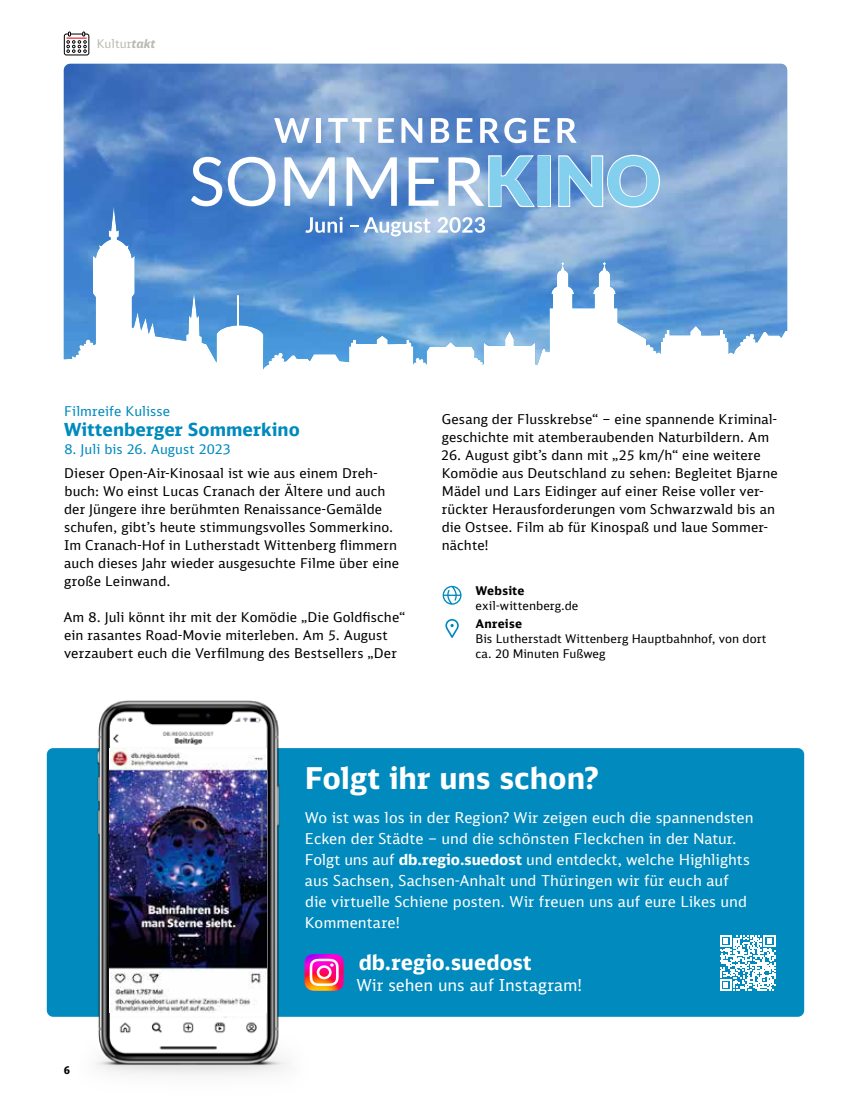
<style>
.page{position:relative;width:851px;height:1106px;background:#fff}
.page>*{position:absolute;margin:0;border:0;box-sizing:border-box;transform-origin:0 0}
.t1{font:700 30px "DB Sans";color:#fff}
.t2{font:700 21px "DB Sans";color:#fff}
.t3{font:700 18px "DB Sans";letter-spacing:.005em;color:#008abd}
.t4{font:16.5px "DB Sans";color:#fff}
.t5{font:15px/21px "DB Sans";color:#fff}
.t6{font:13.5px/18px "DB Sans";letter-spacing:.01em;color:#000}
.t7{font:13.5px "DB Sans";color:#008abd}
.t8{font:12px/15px "DB Sans";letter-spacing:.005em;color:#000}
.t9{font:700 12px "DB Sans";letter-spacing:.015em;color:#000}
.t10{font:12px "DB Sans";color:#bbbab5}
.t11{font:700 10.5px "DB Sans";color:#000}
.s1{font-weight:700;font-style:italic}
.s2{font-weight:700}
</style>
<div class="page">
<svg style="left:64px;top:31px;width:25px;height:24px"></svg>
<svg style="left:442px;top:586px;width:19px;height:18px"></svg>
<svg style="left:445px;top:619px;width:13px;height:19px"></svg>
<svg style="left:662px;top:64px;width:125px;height:290px"></svg>
<img style="left:64px;top:64px;width:598px;height:306px">
<svg style="left:191px;top:157px;width:31px;height:49px"></svg>
<svg style="left:228px;top:157px;width:47px;height:49px"></svg>
<svg style="left:284px;top:157px;width:51px;height:49px"></svg>
<svg style="left:346px;top:157px;width:51px;height:49px"></svg>
<svg style="left:408px;top:157px;width:30px;height:49px"></svg>
<svg style="left:448px;top:154px;width:213px;height:55px"></svg>
<svg style="left:274px;top:118px;width:35px;height:25px"></svg>
<div style="left:316px;top:118px;width:5px;height:25px;background:#fff"></div>
<svg style="left:328px;top:118px;width:43px;height:25px"></svg>
<svg style="left:378px;top:118px;width:16px;height:25px"></svg>
<svg style="left:401px;top:118px;width:21px;height:25px"></svg>
<svg style="left:431px;top:118px;width:18px;height:25px"></svg>
<svg style="left:457px;top:118px;width:15px;height:25px"></svg>
<svg style="left:480px;top:118px;width:46px;height:25px"></svg>
<svg style="left:534px;top:118px;width:15px;height:25px"></svg>
<svg style="left:557px;top:118px;width:19px;height:25px"></svg>
<svg style="left:305px;top:217px;width:38px;height:16px"></svg>
<svg style="left:350px;top:217px;width:80px;height:19px"></svg>
<svg style="left:437px;top:217px;width:48px;height:16px"></svg>
<div style="left:47px;top:748px;width:757px;height:268px;background:#008abd;border-radius:6px"></div>
<svg style="left:309px;top:954px;width:34px;height:36px"></svg>
<svg style="left:720px;top:935px;width:55px;height:55px"></svg>
<img style="left:59px;top:700px;width:250px;height:375px">
<img style="left:110px;top:748px;width:157px;height:264px">
<p class="t10" style="left:97px;top:37px;width:60px">Kultur<span class="s1">takt</span></p>
<p class="t7" style="left:64px;top:403px;width:107px">Filmreife Kulisse</p>
<h3 class="t3" style="left:64px;top:417px;width:238px">Wittenberger Sommerkino</h3>
<p class="t7" style="left:64px;top:440px;width:168px">8. Juli bis 26. August 2023</p>
<p class="t6" style="left:64px;top:464px;width:337px">Dieser Open-Air-Kinosaal ist wie aus einem Dreh&shy;buch: Wo einst Lucas Cranach der Ältere und auch der Jüngere ihre berühmten Renaissance-Gemälde schufen, gibt’s heute stimmungsvolles Sommerkino.<br>Im Cranach-Hof in Lutherstadt Wittenberg flimmern auch dieses Jahr wieder ausgesuchte Filme über eine große Leinwand.</p>
<p class="t6" style="left:63px;top:608px;width:343px">Am 8. Juli könnt ihr mit der Komödie „Die Goldfische“ ein rasantes Road-Movie miterleben. Am 5. August verzaubert euch die Verfilmung des Bestsellers „Der</p>
<p class="t6" style="left:442px;top:410px;width:336px">Gesang der Flusskrebse“ – eine spannende Kriminal&shy;geschichte mit atemberaubenden Naturbildern. Am</p>
<p class="t6" style="left:441px;top:446px;width:338px">26. August gibt’s dann mit „25 km/h“ eine weitere Komödie aus Deutschland zu sehen: Begleitet Bjarne Mädel und Lars Eidinger auf einer Reise voller ver&shy;rückter Herausforderungen vom Schwarzwald bis an die Ostsee. Film ab für Kinospaß und laue Sommer&shy;nächte!</p>
<p class="t9" style="left:475px;top:583px;width:50px">Website</p>
<p class="t8" style="left:475px;top:598px;width:104px">exil-wittenberg.de</p>
<p class="t9" style="left:475px;top:616px;width:48px">Anreise</p>
<p class="t8" style="left:475px;top:631px;width:292px">Bis Lutherstadt Wittenberg Hauptbahnhof, von dort ca. 20 Minuten Fußweg</p>
<p class="t11" style="left:64px;top:1063px;width:8px">6</p>
<h1 class="t1" style="left:304px;top:758px;width:295px">Folgt ihr uns schon?</h1>
<p class="t5" style="left:305px;top:806px;width:450px">Wo ist was los in der Region? Wir zeigen euch die spannendsten Ecken der Städte – und die schönsten Fleckchen in der Natur.<br>Folgt uns auf <span class="s2">db.regio.suedost</span> und entdeckt, welche Highlights aus Sachsen, Sachsen-Anhalt und Thüringen wir für euch auf die virtuelle Schiene posten. Wir freuen uns auf eure Likes und Kommentare!</p>
<h2 class="t2" style="left:358px;top:948px;width:174px">db.regio.suedost</h2>
<p class="t4" style="left:356px;top:974px;width:228px">Wir sehen uns auf Instagram!</p>
</div>
